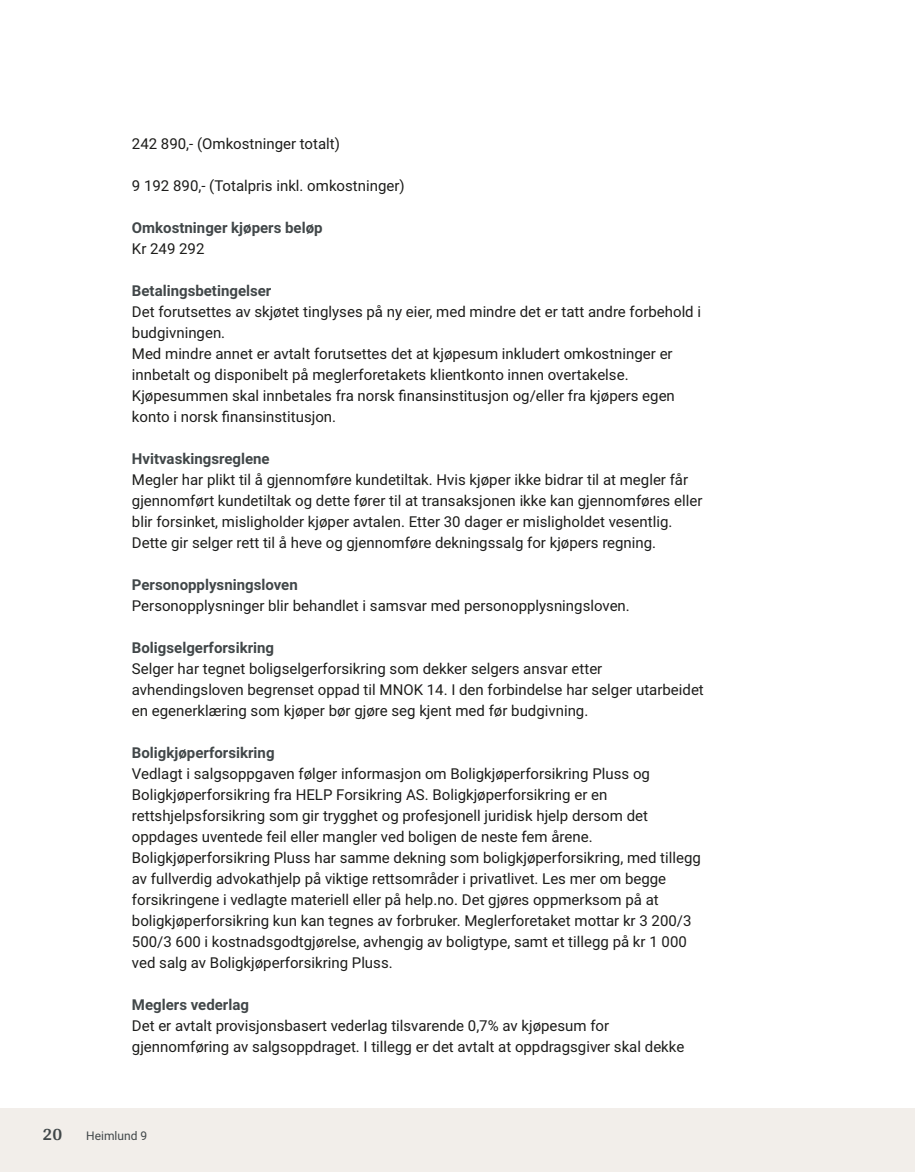
<style>
.page{position:relative;width:915px;height:1172px;background:#fff}
.page>*{position:absolute;margin:0;border:0;box-sizing:border-box;transform-origin:0 0}
.t1{font:700 18px "Arya";color:#414749}
.t2{font:15px/21px "Roboto";color:#1d1d1b}
.t3{font:700 15px "Roboto";color:#414749}
.t4{font:12px "Roboto";color:#414749}
</style>
<div class="page">
<div style="left:0;top:1108px;width:914px;height:64px;background:#f2eeea"></div>
<p class="t2" style="left:132px;top:132px;width:209px">242 890,‑ (Omkostninger totalt)</p>
<p class="t2" style="left:132px;top:174px;width:274px">9 192 890,‑ (Totalpris inkl. omkostninger)</p>
<p class="t3" style="left:132px;top:217px;width:192px">Omkostninger kjøpers beløp</p>
<p class="t2" style="left:132px;top:237px;width:74px">Kr 249 292</p>
<p class="t3" style="left:132px;top:280px;width:141px">Betalingsbetingelser</p>
<p class="t2" style="left:132px;top:300px;width:570px">Det forutsettes av skjøtet tinglyses på ny eier, med mindre det er tatt andre forbehold i budgivningen.<br>Med mindre annet er avtalt forutsettes det at kjøpesum inkludert omkostninger er innbetalt og disponibelt på meglerforetakets klientkonto innen overtakelse.<br>Kjøpesummen skal innbetales fra norsk finansinstitusjon og/eller fra kjøpers egen konto i norsk finansinstitusjon.</p>
<p class="t3" style="left:132px;top:448px;width:139px">Hvitvaskingsreglene</p>
<p class="t2" style="left:132px;top:468px;width:571px">Megler har plikt til å gjennomføre kundetiltak. Hvis kjøper ikke bidrar til at megler får gjennomført kundetiltak og dette fører til at transaksjonen ikke kan gjennomføres eller blir forsinket, misligholder kjøper avtalen. Etter 30 dager er misligholdet vesentlig.<br>Dette gir selger rett til å heve og gjennomføre dekningssalg for kjøpers regning.</p>
<p class="t3" style="left:132px;top:574px;width:167px">Personopplysningsloven</p>
<p class="t2" style="left:132px;top:594px;width:499px">Personopplysninger blir behandlet i samsvar med personopplysningsloven.</p>
<p class="t3" style="left:132px;top:637px;width:144px">Boligselgerforsikring</p>
<p class="t2" style="left:132px;top:657px;width:573px">Selger har tegnet boligselgerforsikring som dekker selgers ansvar etter avhendingsloven begrenset oppad til MNOK 14. I den forbindelse har selger utarbeidet en egenerklæring som kjøper bør gjøre seg kjent med før budgivning.</p>
<p class="t3" style="left:132px;top:742px;width:144px">Boligkjøperforsikring</p>
<p class="t2" style="left:132px;top:762px;width:570px">Vedlagt i salgsoppgaven følger informasjon om Boligkjøperforsikring Pluss og Boligkjøperforsikring fra HELP Forsikring AS. Boligkjøperforsikring er en rettshjelpsforsikring som gir trygghet og profesjonell juridisk hjelp dersom det oppdages uventede feil eller mangler ved boligen de neste fem årene.<br>Boligkjøperforsikring Pluss har samme dekning som boligkjøperforsikring, med tillegg av fullverdig advokathjelp på viktige rettsområder i privatlivet. Les mer om begge forsikringene i vedlagte materiell eller på help.no. Det gjøres oppmerksom på at boligkjøperforsikring kun kan tegnes av forbruker. Meglerforetaket mottar kr 3 200/3<br>500/3 600 i kostnadsgodtgjørelse, avhengig av boligtype, samt et tillegg på kr 1 000 ved salg av Boligkjøperforsikring Pluss.</p>
<p class="t3" style="left:132px;top:994px;width:119px">Meglers vederlag</p>
<p class="t2" style="left:132px;top:1014px;width:553px">Det er avtalt provisjonsbasert vederlag tilsvarende 0,7% av kjøpesum for gjennomføring av salgsoppdraget. I tillegg er det avtalt at oppdragsgiver skal dekke</p>
<p class="t1" style="left:43px;top:1123px;width:21px">20</p>
<p class="t4" style="left:86px;top:1127px;width:62px">Heimlund 9</p>
</div>
